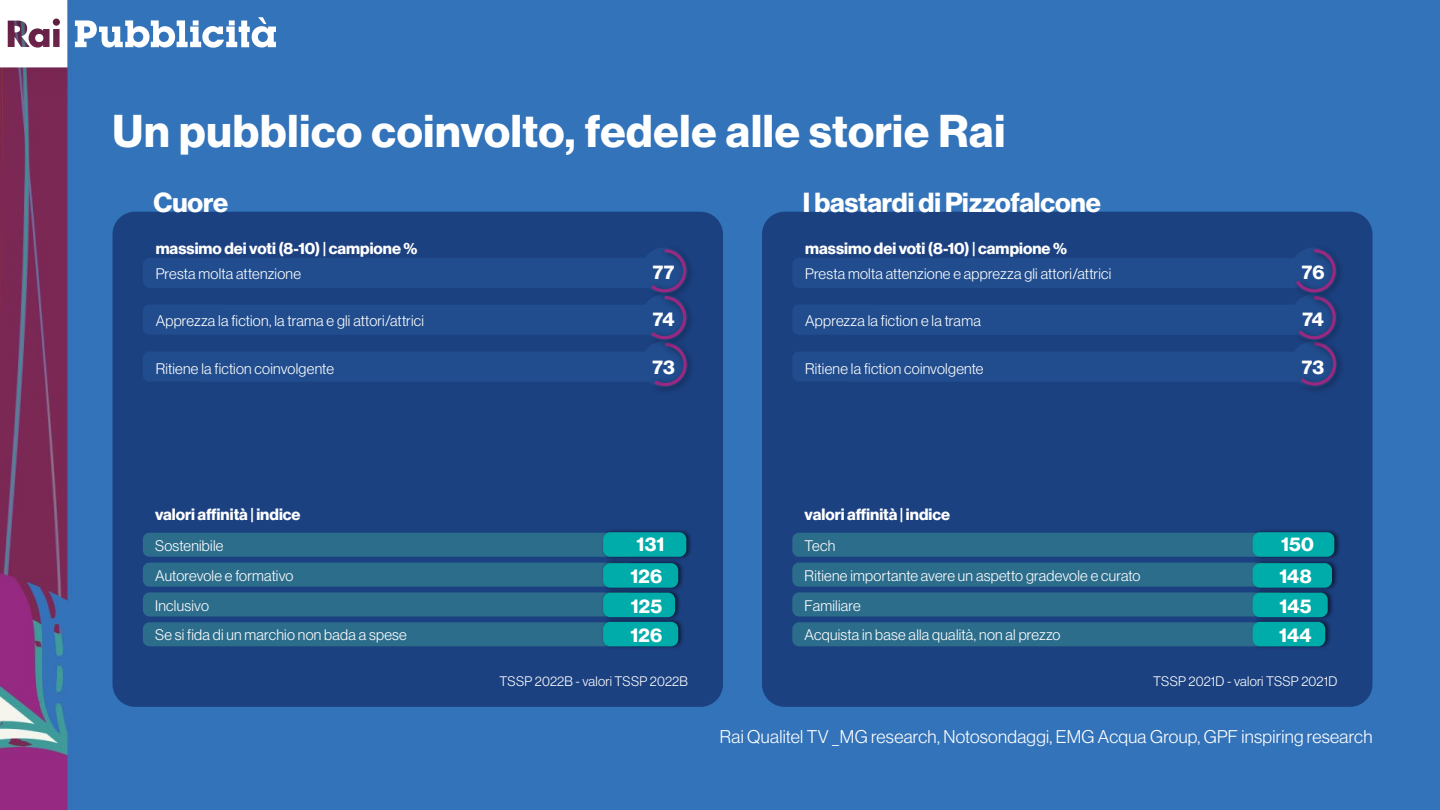
<style>
.page{position:relative;width:1440px;height:810px;background:#fff}
.page>*{position:absolute;margin:0;border:0;box-sizing:border-box;transform-origin:0 0}
.t1{font:45px "N Haas Grotesk DS Pro 75 Bd";letter-spacing:.02em;color:#fff}
.t2{font:27px "N Haas Grotesk DS Pro 75 Bd";letter-spacing:-.005em;color:#fff}
.t3{font:19.5px "N Haas Grotesk DS Pro 75 Bd";letter-spacing:.01em;color:#fff}
.t4{font:18px "N Haas Grotesk DS Pro 45 Lt";letter-spacing:.015em;color:#fff}
.t5{font:16.05px "N Haas Grotesk DS Pro 75 Bd";color:#fff}
.t6{font:15px "N Haas Grotesk DS Pro 45 Lt";letter-spacing:.015em;color:#fff}
.t7{font:13.5px "N Haas Grotesk DS Pro 45 Lt";letter-spacing:.015em;color:#fff}
</style>
<div class="page">
<img style="left:0;top:0;width:1440px;height:810px">
<svg style="left:0;top:0;width:67px;height:67px"></svg>
<div style="left:35px;top:34px;width:8px;height:8px;background:#fff;border-radius:50%"></div>
<svg style="left:75px;top:17px;width:201px;height:31px"></svg>
<div style="left:112px;top:212px;width:611px;height:495px;background:#1c4181;border-radius:22px"></div>
<div style="left:762px;top:212px;width:610px;height:495px;background:#1c4181;border-radius:22px"></div>
<div style="left:143px;top:592px;width:492px;height:24px;background:#2c6d8c;border-radius:7px"></div>
<div style="left:143px;top:622px;width:492px;height:24px;background:#2c6d8c;border-radius:7px"></div>
<div style="left:143px;top:563px;width:492px;height:24px;background:#2c6d8c;border-radius:7px"></div>
<div style="left:601px;top:588px;width:81px;height:33px;background:#000;opacity:.6"></div>
<div style="left:603px;top:593px;width:72px;height:24px;background:#00aca9;border-radius:7px"></div>
<div style="left:601px;top:617px;width:84px;height:33px;background:#000;opacity:.6"></div>
<div style="left:603px;top:622px;width:75px;height:24px;background:#00aca9;border-radius:7px"></div>
<div style="left:601px;top:558px;width:84px;height:33px;background:#000;opacity:.6"></div>
<div style="left:603px;top:563px;width:75px;height:25px;background:#00aca9;border-radius:7px"></div>
<div style="left:650px;top:338px;width:46px;height:57px;background:#000;opacity:.5"></div>
<div style="left:647px;top:244px;width:48px;height:57px;background:#000;opacity:.5"></div>
<div style="left:647px;top:291px;width:49px;height:57px;background:#000;opacity:.5"></div>
<svg style="left:143px;top:247px;width:545px;height:141px"></svg>
<div style="left:143px;top:533px;width:492px;height:24px;background:#2c6d8c;border-radius:7px"></div>
<div style="left:601px;top:528px;width:92px;height:33px;background:#000;opacity:.6"></div>
<div style="left:603px;top:532px;width:83px;height:25px;background:#00aca9;border-radius:7px"></div>
<div style="left:792px;top:592px;width:492px;height:24px;background:#2c6d8c;border-radius:7px"></div>
<div style="left:792px;top:622px;width:492px;height:24px;background:#2c6d8c;border-radius:7px"></div>
<div style="left:792px;top:563px;width:492px;height:24px;background:#2c6d8c;border-radius:7px"></div>
<div style="left:1251px;top:588px;width:83px;height:33px;background:#000;opacity:.6"></div>
<div style="left:1253px;top:593px;width:75px;height:24px;background:#00aca9;border-radius:7px"></div>
<div style="left:1251px;top:617px;width:81px;height:33px;background:#000;opacity:.6"></div>
<div style="left:1253px;top:622px;width:72px;height:24px;background:#00aca9;border-radius:7px"></div>
<div style="left:1251px;top:558px;width:88px;height:33px;background:#000;opacity:.6"></div>
<div style="left:1253px;top:563px;width:79px;height:25px;background:#00aca9;border-radius:7px"></div>
<div style="left:792px;top:533px;width:492px;height:24px;background:#2c6d8c;border-radius:7px"></div>
<div style="left:1251px;top:528px;width:90px;height:33px;background:#000;opacity:.6"></div>
<div style="left:1253px;top:532px;width:81px;height:25px;background:#00aca9;border-radius:7px"></div>
<div style="left:1297px;top:338px;width:48px;height:57px;background:#000;opacity:.5"></div>
<div style="left:1294px;top:291px;width:51px;height:57px;background:#000;opacity:.5"></div>
<div style="left:1292px;top:244px;width:53px;height:57px;background:#000;opacity:.5"></div>
<svg style="left:793px;top:247px;width:545px;height:141px"></svg>
<h1 class="t1" style="left:112px;top:105px;width:894px">Un pubblico coinvolto, fedele alle storie Rai</h1>
<h2 class="t2" style="left:153px;top:186px;width:76px">Cuore</h2>
<h2 class="t2" style="left:803px;top:186px;width:300px">I bastardi di Pizzofalcone</h2>
<p class="t5" style="left:805px;top:239px;width:263px">massimo dei voti (8-10) | campione %</p>
<p class="t6" style="left:805px;top:265px;width:308px">Presta molta attenzione e apprezza gli attori/attrici</p>
<h3 class="t3" style="left:1302px;top:261px;width:24px">76</h3>
<p class="t6" style="left:805px;top:313px;width:177px">Apprezza la fiction e la trama</p>
<h3 class="t3" style="left:1302px;top:308px;width:23px">74</h3>
<p class="t6" style="left:805px;top:361px;width:180px">Ritiene la fiction coinvolgente</p>
<h3 class="t3" style="left:1302px;top:356px;width:24px">73</h3>
<p class="t5" style="left:156px;top:239px;width:263px">massimo dei voti (8-10) | campione %</p>
<p class="t6" style="left:156px;top:265px;width:147px">Presta molta attenzione</p>
<h3 class="t3" style="left:653px;top:261px;width:23px">77</h3>
<p class="t6" style="left:156px;top:313px;width:270px">Apprezza la fiction, la trama e gli attori/attrici</p>
<h3 class="t3" style="left:653px;top:308px;width:23px">74</h3>
<p class="t6" style="left:156px;top:361px;width:180px">Ritiene la fiction coinvolgente</p>
<h3 class="t3" style="left:652px;top:356px;width:24px">73</h3>
<p class="t5" style="left:155px;top:505px;width:147px">valori affinità | indice</p>
<p class="t6" style="left:155px;top:538px;width:70px">Sostenibile</p>
<h3 class="t3" style="left:637px;top:533px;width:29px">131</h3>
<p class="t6" style="left:155px;top:567px;width:140px">Autorevole e formativo</p>
<h3 class="t3" style="left:630px;top:564px;width:33px">126</h3>
<p class="t6" style="left:155px;top:597px;width:55px">Inclusivo</p>
<h3 class="t3" style="left:631px;top:595px;width:33px">125</h3>
<p class="t6" style="left:155px;top:627px;width:253px">Se si fida di un marchio non bada a spese</p>
<h3 class="t3" style="left:630px;top:624px;width:33px">126</h3>
<p class="t5" style="left:805px;top:505px;width:147px">valori affinità | indice</p>
<p class="t6" style="left:805px;top:537px;width:32px">Tech</p>
<h3 class="t3" style="left:1281px;top:533px;width:34px">150</h3>
<p class="t6" style="left:805px;top:567px;width:337px">Ritiene importante avere un aspetto gradevole e curato</p>
<h3 class="t3" style="left:1279px;top:564px;width:34px">148</h3>
<p class="t6" style="left:805px;top:597px;width:58px">Familiare</p>
<h3 class="t3" style="left:1280px;top:595px;width:34px">145</h3>
<p class="t6" style="left:805px;top:627px;width:257px">Acquista in base alla qualità, non al prezzo</p>
<h3 class="t3" style="left:1279px;top:624px;width:34px">144</h3>
<p class="t7" style="left:500px;top:674px;width:190px">TSSP 2022B - valori TSSP 2022B</p>
<p class="t7" style="left:1153px;top:674px;width:186px">TSSP 2021D - valori TSSP 2021D</p>
<p class="t4" style="left:720px;top:726px;width:654px">Rai Qualitel TV _MG research, Notosondaggi, EMG Acqua Group, GPF inspiring research</p>
</div>
